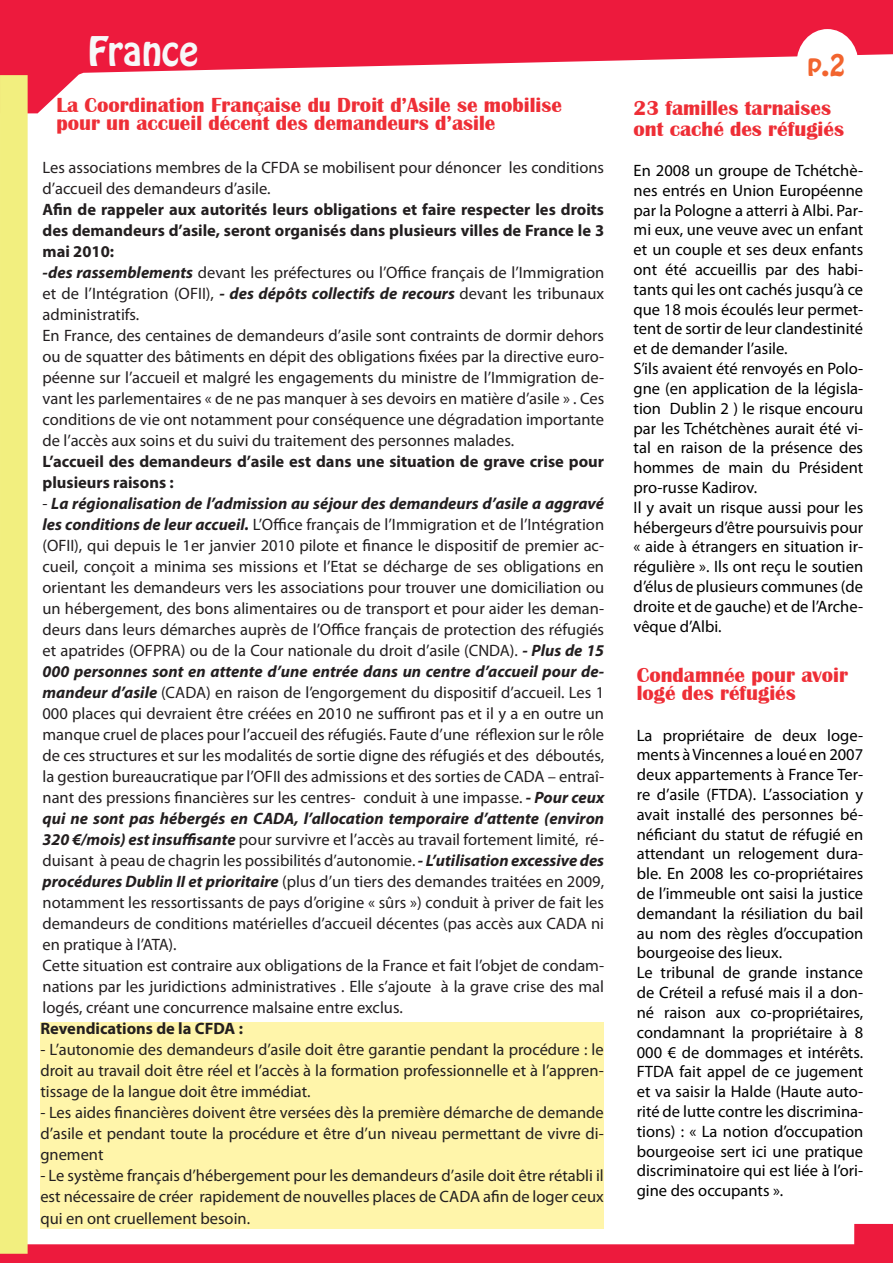
<style>
.page{position:relative;width:893px;height:1263px;background:#fff}
.page>*{position:absolute;margin:0;border:0;box-sizing:border-box;transform-origin:0 0}
.t1{font:36px "Hobo Std";color:#f7f8f9}
.t2{font:27px "Hobo Std";color:#f2642e}
.t3{font:700 21px/18px "Britannic";color:#ee2e36}
.t4{font:16.5px/21px "Myriad Pro";color:#231f20}
.t5{font:16.5px/19.8px "Myriad Pro";color:#000}
.t6{font:700 16.5px/21px "Myriad Pro";color:#231f20}
.s1{font-weight:700}
.s2{font-weight:700;font-style:italic}
</style>
<div class="page">
<svg style="left:0;top:0;width:893px;height:113px;fill:#ed1a3d"></svg>
<svg style="left:0;top:1224px;width:893px;height:39px"></svg>
<div style="left:0;top:75px;width:28px;height:1179px;background:#f2ef7f"></div>
<div style="left:797px;top:29px;width:61px;height:68px;background:#fff;border-radius:50%"></div>
<div style="left:40px;top:1022px;width:564px;height:207px;background:#fff5aa"></div>
<h1 class="t1" style="left:88px;top:27px;width:112px">France</h1>
<p class="t3" style="left:56px;top:96px;width:507px">La Coordination Française du Droit d’Asile se mobilise pour un accueil décent des demandeurs d’asile</p>
<p class="t4" style="left:43px;top:156px;width:563px">Les associations membres de la CFDA se mobilisent pour dénoncer les conditions d’accueil des demandeurs d’asile.</p>
<p class="t4" style="left:43px;top:198px;width:563px"><span class="s1">Afin de rappeler aux autorités leurs obligations et faire respecter les droits des demandeurs d’asile, seront organisés dans plusieurs villes de France le 3 mai 2010:<br></span><span class="s2">-des rassemblements</span> devant les préfectures ou l’Office français de l’Immigration et de l’Intégration (OFII), <span class="s2">- des dépôts collectifs de recours</span> devant les tribunaux administratifs.<br>En France, des centaines de demandeurs d’asile sont contraints de dormir dehors ou de squatter des bâtiments en dépit des obligations fixées par la directive euro&shy;péenne sur l’accueil et malgré les engagements du ministre de l’Immigration de&shy;vant les parlementaires « de ne pas manquer à ses devoirs en matière d’asile » . Ces conditions de vie ont notamment pour conséquence une dégradation importante de l’accès aux soins et du suivi du traitement des personnes malades.</p>
<p class="t6" style="left:43px;top:450px;width:563px">L’accueil des demandeurs d’asile est dans une situation de grave crise pour plusieurs raisons :</p>
<p class="t4" style="left:43px;top:492px;width:563px">- <span class="s2">La régionalisation de l’admission au séjour des demandeurs d’asile a aggravé les conditions de leur accueil.</span> L’Office français de l’Immigration et de l’Intégration (OFII), qui depuis le 1er janvier 2010 pilote et finance le dispositif de premier ac&shy;cueil, conçoit a minima ses missions et l’Etat se décharge de ses obligations en orientant les demandeurs vers les associations pour trouver une domiciliation ou un hébergement, des bons alimentaires ou de transport et pour aider les deman&shy;deurs dans leurs démarches auprès de l’Office français de protection des réfugiés et apatrides (OFPRA) ou de la Cour nationale du droit d’asile (CNDA). <span class="s2">- Plus de 15<br>000 personnes sont en attente d’une entrée dans un centre d’accueil pour de&shy;mandeur d’asile</span> (CADA) en raison de l’engorgement du dispositif d’accueil. Les 1<br>000 places qui devraient être créées en 2010 ne suffiront pas et il y a en outre un manque cruel de places pour l’accueil des réfugiés. Faute d’une réflexion sur le rôle de ces structures et sur les modalités de sortie digne des réfugiés et des déboutés, la gestion bureaucratique par l’OFII des admissions et des sorties de CADA – entraî&shy;nant des pressions financières sur les centres- conduit à une impasse. <span class="s2">- Pour ceux qui ne sont pas hébergés en CADA, l’allocation temporaire d’attente (environ 320 €/mois) est insuffisante</span> pour survivre et l’accès au travail fortement limité, ré&shy;duisant à peau de chagrin les possibilités d’autonomie. <span class="s2">- L’utilisation excessive des procédures Dublin II et prioritaire</span> (plus d’un tiers des demandes traitées en 2009, notamment les ressortissants de pays d’origine « sûrs ») conduit à priver de fait les demandeurs de conditions matérielles d’accueil décentes (pas accès aux CADA ni en pratique à l’ATA).<br>Cette situation est contraire aux obligations de la France et fait l’objet de condam&shy;nations par les juridictions administratives . Elle s’ajoute à la grave crise des mal logés, créant une concurrence malsaine entre exclus.</p>
<p class="t6" style="left:40px;top:1018px;width:204px">Revendications de la CFDA :</p>
<p class="t4" style="left:40px;top:1039px;width:565px;text-align:justify">- L’autonomie des demandeurs d’asile doit être garantie pendant la procédure : le droit au travail doit être réel et l’accès à la formation professionnelle et à l’appren&shy;tissage de la langue doit être immédiat.</p>
<p class="t4" style="left:40px;top:1102px;width:565px;text-align:justify">- Les aides financières doivent être versées dès la première démarche de demande d’asile et pendant toute la procédure et être d’un niveau permettant de vivre di&shy;gnement</p>
<p class="t4" style="left:40px;top:1165px;width:565px;text-align:justify">- Le système français d’hébergement pour les demandeurs d’asile doit être rétabli il est nécessaire de créer rapidement de nouvelles places de CADA afin de loger ceux qui en ont cruellement besoin.</p>
<h2 class="t2" style="left:807px;top:46px;width:39px">p.2</h2>
<p class="t3" style="left:634px;top:98px;width:212px;line-height:21px">23 familles tarnaises ont caché des réfugiés</p>
<p class="t5" style="left:634px;top:160px;width:231px">En 2008 un groupe de Tchétchè&shy;nes entrés en Union Européenne par la Pologne a atterri à Albi. Par&shy;mi eux, une veuve avec un enfant et un couple et ses deux enfants ont été accueillis par des habi&shy;tants qui les ont cachés jusqu’à ce que 18 mois écoulés leur permet&shy;tent de sortir de leur clandestinité et de demander l’asile.<br>S’ils avaient été renvoyés en Polo&shy;gne (en application de la législa&shy;tion Dublin 2 ) le risque encouru par les Tchétchènes aurait été vi&shy;tal en raison de la présence des hommes de main du Président pro-russe Kadirov.<br>Il y avait un risque aussi pour les hébergeurs d’être poursuivis pour « aide à étrangers en situation ir&shy;régulière ». Ils ont reçu le soutien d’élus de plusieurs communes (de droite et de gauche) et de l’Arche&shy;vêque d’Albi.</p>
<p class="t3" style="left:637px;top:666px;width:213px">Condamnée pour avoir logé des réfugiés</p>
<p class="t5" style="left:637px;top:725px;width:228px">La propriétaire de deux loge&shy;ments à Vincennes a loué en 2007 deux appartements à France Ter&shy;re d’asile (FTDA). L’association y avait installé des personnes bé&shy;néficiant du statut de réfugié en attendant un relogement dura&shy;ble. En 2008 les co-propriétaires de l’immeuble ont saisi la justice demandant la résiliation du bail au nom des règles d’occupation bourgeoise des lieux.<br>Le tribunal de grande instance de Créteil a refusé mais il a don&shy;né raison aux co-propriétaires, condamnant la propriétaire à 8<br>000 € de dommages et intérêts.<br>FTDA fait appel de ce jugement et va saisir la Halde (Haute auto&shy;rité de lutte contre les discrimina&shy;tions) : « La notion d’occupation bourgeoise sert ici une pratique discriminatoire qui est liée à l’ori&shy;gine des occupants ».</p>
</div>
